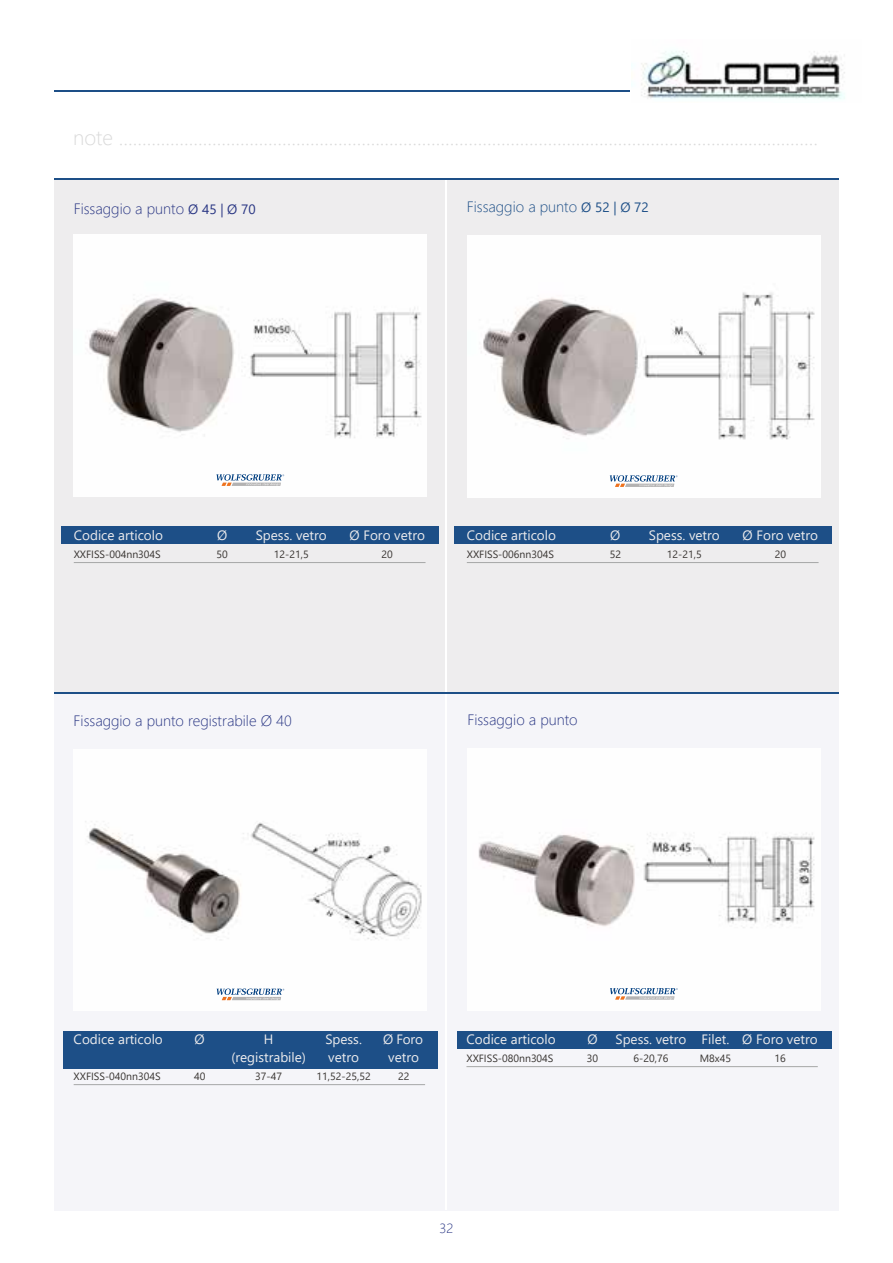
<style>
.page{position:relative;width:893px;height:1263px;background:#fff}
.page>*{position:absolute;margin:0;border:0;box-sizing:border-box;transform-origin:0 0}
.t1{font:300 21px "Segoe UI";color:#dadada}
.t2{font:300 15px "Segoe UI";color:#283583}
.t3{font:300 15px "Segoe UI";color:#1d4f87}
.t4{font:13.5px "Segoe UI";color:#eeedee}
.t5{font:300 13.5px "Segoe UI";color:#283583}
.t6{font:10.5px "Segoe UI";color:#383431}
.s1{font-weight:400;font-size:13.5px}
</style>
<div class="page">
<img style="left:631px;top:51px;width:214px;height:49px">
<hr style="left:54px;top:91px;width:576px;height:1px;background:#1d4f87">
<div style="left:54px;top:693px;width:785px;height:517px;background:#f5f5f9"></div>
<div style="left:54px;top:178px;width:785px;height:515px;background:#eeedee"></div>
<hr style="left:54px;top:178px;width:785px;height:1px;background:#1d4f87">
<hr style="left:54px;top:692px;width:785px;height:2px;background:#1d4f87">
<hr style="left:446px;top:180px;width:1px;height:512px;background:#fff">
<hr style="left:446px;top:694px;width:1px;height:516px;background:#fff">
<div style="left:455px;top:526px;width:377px;height:18px;background:#1d4f87"></div>
<div style="left:61px;top:526px;width:377px;height:18px;background:#1d4f87"></div>
<img style="left:74px;top:235px;width:353px;height:261px">
<img style="left:467px;top:236px;width:353px;height:262px">
<hr style="left:74px;top:562px;width:352px;height:1px;background:#a6a7a7">
<hr style="left:467px;top:562px;width:352px;height:1px;background:#a6a7a7">
<svg style="left:216px;top:474px;width:68px;height:12px"></svg>
<svg style="left:610px;top:475px;width:68px;height:12px"></svg>
<img style="left:88px;top:823px;width:334px;height:178px">
<div style="left:63px;top:1031px;width:374px;height:38px;background:#1d4f87"></div>
<div style="left:457px;top:1031px;width:374px;height:17px;background:#1d4f87"></div>
<hr style="left:466px;top:1066px;width:352px;height:1px;background:#a6a7a7">
<img style="left:479px;top:835px;width:336px;height:91px">
<hr style="left:74px;top:1084px;width:351px;height:1px;background:#a6a7a7">
<svg style="left:217px;top:988px;width:67px;height:12px"></svg>
<svg style="left:610px;top:988px;width:68px;height:12px"></svg>
<h1 class="t1" style="left:73px;top:117px;width:746px">note ......................................................................................................................................................</h1>
<p class="t2" style="left:74px;top:195px;width:183px">Fissaggio a punto <span class="s1">Ø 45 | Ø 70</span></p>
<p class="t3" style="left:467px;top:192px;width:183px">Fissaggio a punto <span class="s1">Ø 52 | Ø 72</span></p>
<p class="t4" style="left:74px;top:522px;width:91px">Codice articolo</p>
<p class="t4" style="left:217px;top:522px;width:12px">Ø</p>
<p class="t4" style="left:256px;top:522px;width:72px">Spess. vetro</p>
<p class="t4" style="left:350px;top:522px;width:77px">Ø Foro vetro</p>
<p class="t6" style="left:74px;top:544px;width:89px">XXFISS-004nn304S</p>
<p class="t6" style="left:217px;top:544px;width:13px">50</p>
<p class="t6" style="left:274px;top:544px;width:36px">12-21,5</p>
<p class="t6" style="left:382px;top:544px;width:13px">20</p>
<p class="t4" style="left:467px;top:522px;width:91px">Codice articolo</p>
<p class="t4" style="left:610px;top:522px;width:12px">Ø</p>
<p class="t4" style="left:649px;top:522px;width:72px">Spess. vetro</p>
<p class="t4" style="left:743px;top:522px;width:77px">Ø Foro vetro</p>
<p class="t6" style="left:467px;top:544px;width:89px">XXFISS-006nn304S</p>
<p class="t6" style="left:610px;top:544px;width:13px">52</p>
<p class="t6" style="left:667px;top:544px;width:36px">12-21,5</p>
<p class="t6" style="left:775px;top:544px;width:13px">20</p>
<p class="t2" style="left:74px;top:706px;width:220px">Fissaggio a punto registrabile Ø 40</p>
<p class="t2" style="left:467px;top:705px;width:112px">Fissaggio a punto</p>
<p class="t4" style="left:74px;top:1026px;width:91px">Codice articolo</p>
<p class="t4" style="left:195px;top:1026px;width:12px">Ø</p>
<p class="t4" style="left:264px;top:1026px;width:11px">H</p>
<p class="t4" style="left:325px;top:1026px;width:38px">Spess.</p>
<p class="t4" style="left:383px;top:1026px;width:41px">Ø Foro</p>
<p class="t4" style="left:231px;top:1044px;width:76px">(registrabile)</p>
<p class="t4" style="left:328px;top:1044px;width:32px">vetro</p>
<p class="t4" style="left:388px;top:1044px;width:32px">vetro</p>
<p class="t6" style="left:74px;top:1066px;width:89px">XXFISS-040nn304S</p>
<p class="t6" style="left:194px;top:1066px;width:13px">40</p>
<p class="t6" style="left:255px;top:1066px;width:28px">37-47</p>
<p class="t6" style="left:317px;top:1066px;width:56px">11,52-25,52</p>
<p class="t6" style="left:398px;top:1066px;width:13px">22</p>
<p class="t4" style="left:466px;top:1026px;width:91px">Codice articolo</p>
<p class="t4" style="left:587px;top:1026px;width:12px">Ø</p>
<p class="t4" style="left:615px;top:1026px;width:204px">Spess. vetro Filet. Ø Foro vetro</p>
<p class="t6" style="left:466px;top:1048px;width:89px">XXFISS-080nn304S</p>
<p class="t6" style="left:587px;top:1048px;width:13px">30</p>
<p class="t6" style="left:634px;top:1048px;width:36px">6-20,76</p>
<p class="t6" style="left:700px;top:1048px;width:33px">M8x45</p>
<p class="t6" style="left:774px;top:1048px;width:13px">16</p>
<p class="t5" style="left:440px;top:1215px;width:15px">32</p>
</div>
